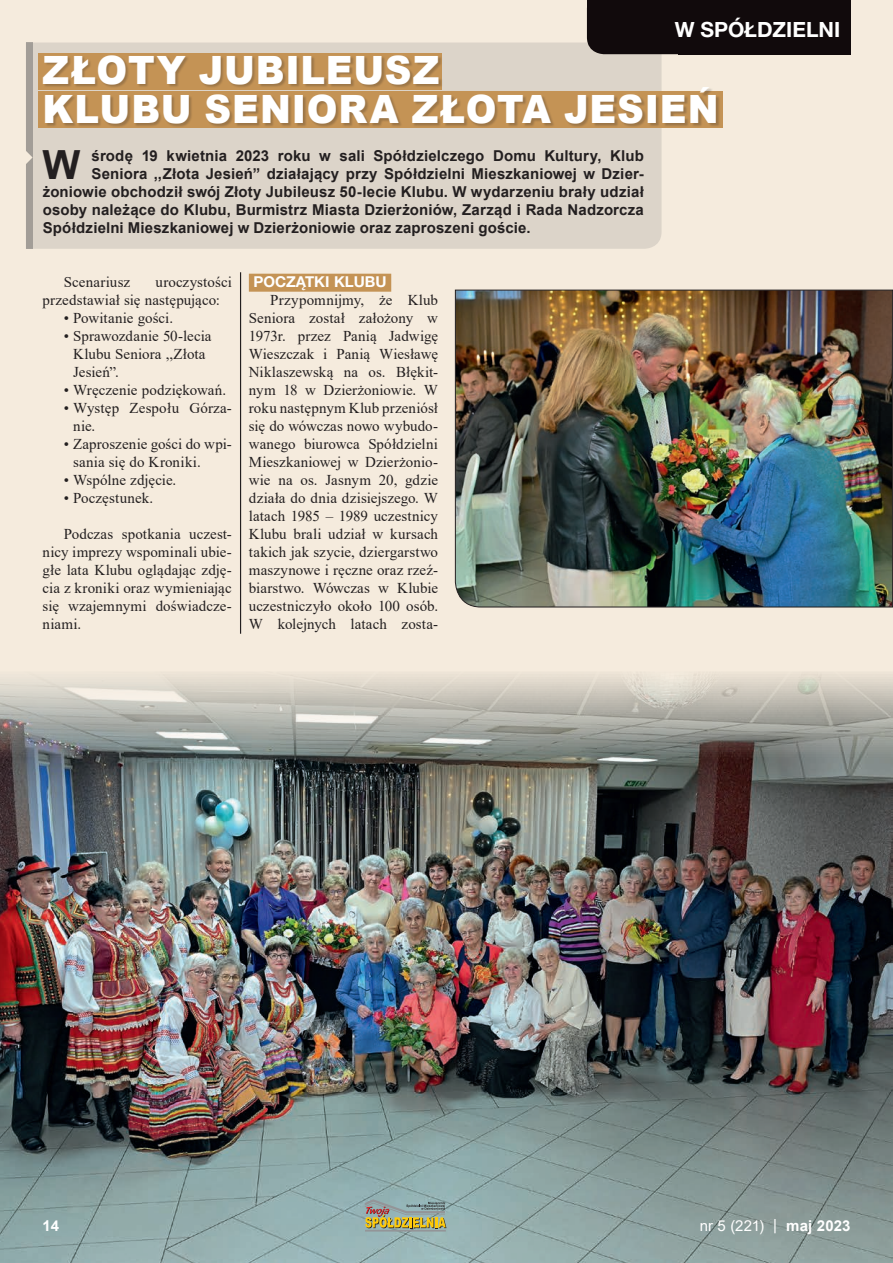
<style>
.page{position:relative;width:893px;height:1263px;background:#f5ebdd}
.page>*{position:absolute;margin:0;border:0;box-sizing:border-box;transform-origin:0 0}
.t1{font:700 40.2px "Arial";color:#231f20}
.t2{font:900 39px/39px "Arial";letter-spacing:.02em;color:#fff;scale:.95 1}
.t3{font:700 21px "Helvetica Neue LT Pro";color:#fff}
.t4{font:15px/18px "Times New Roman";letter-spacing:.005em;color:#231f20}
.t5{font:700 15px "Arial";letter-spacing:.01em;color:#231f20}
.t6{font:15px "Arial";color:#fff}
.t7{font:700 15px "Helvetica Neue LT Pro";color:#fff}
.t8{font:700 15px "Arial";color:#fff}
.s1{font-weight:700}
</style>
<div class="page">
<img style="left:0;top:672px;width:893px;height:591px">
<div style="left:33px;top:43px;width:628px;height:206px;background:#dcd4c9"></div>
<div style="left:26px;top:43px;width:7px;height:206px;background:#a29d97"></div>
<svg style="left:26px;top:151px;width:7px;height:13px"></svg>
<div style="left:249px;top:274px;width:142px;height:18px;background:#c49355"></div>
<hr style="left:240px;top:272px;width:1px;height:362px;background:#231f20">
<div style="left:38px;top:53px;width:404px;height:36px;background:#c49355"></div>
<div style="left:38px;top:92px;width:685px;height:36px;background:#c49355"></div>
<div style="left:44px;top:56px;width:676px;height:71px;background:#231f20;opacity:.25"></div>
<div style="left:587px;top:0;width:263px;height:54px;background:#110a0c"></div>
<hr style="left:365px;top:1230px;width:81px;height:1px;background:#939598">
<svg style="left:365px;top:1199px;width:81px;height:29px;background:#a0a17a"></svg>
<img style="left:455px;top:289px;width:438px;height:319px">
<h3 class="t3" style="left:675px;top:16px;width:167px">W SPÓŁDZIELNI</h3>
<h2 class="t2" style="left:43px;top:49px;width:713px">ZŁOTY JUBILEUSZ<br>KLUBU SENIORA ZŁOTA JESIEŃ</h2>
<h1 class="t1" style="left:43px;top:137px;width:39px">W</h1>
<p class="t5" style="left:92px;top:145px;width:554px">środę 19 kwietnia 2023 roku w sali Spółdzielczego Domu Kultury, Klub</p>
<p class="t5" style="left:92px;top:163px;width:554px">Seniora ,,Złota Jesień” działający przy Spółdzielni Mieszkaniowej w Dzier-</p>
<p class="t5" style="left:43px;top:181px;width:603px">żoniowie obchodził swój Złoty Jubileusz 50-lecie Klubu. W wydarzeniu brały udział</p>
<p class="t5" style="left:43px;top:199px;width:603px">osoby należące do Klubu, Burmistrz Miasta Dzierżoniów, Zarząd i Rada Nadzorcza</p>
<p class="t5" style="left:43px;top:217px;width:489px">Spółdzielni Mieszkaniowej w Dzierżoniowie oraz zaproszeni goście.</p>
<p class="t4" style="left:43px;top:273px;width:191px;text-indent:113px">uroczystości przedstawiał się następująco:</p>
<p class="t4" style="left:64px;top:309px;width:111px">• Powitanie gości.</p>
<p class="t4" style="left:73px;top:327px;width:140px;text-indent:-9px">• Sprawozdanie 50-lecia<br>Klubu Seniora ,,Złota<br>Jesień”.</p>
<p class="t4" style="left:64px;top:381px;width:164px">• Wręczenie podziękowań.</p>
<p class="t4" style="left:73px;top:399px;width:160px;text-indent:-9px">• Występ Zespołu Górza&shy;nie.</p>
<p class="t4" style="left:73px;top:435px;width:160px;text-indent:-9px">• Zaproszenie gości do wpi&shy;sania się do Kroniki.</p>
<p class="t4" style="left:64px;top:471px;width:114px">• Wspólne zdjęcie.</p>
<p class="t4" style="left:64px;top:489px;width:91px">• Poczęstunek.</p>
<p class="t4" style="left:43px;top:525px;width:191px;text-align:justify;text-indent:21px">Podczas spotkania uczest&shy;nicy imprezy wspominali ubie&shy;głe lata Klubu oglądając zdję&shy;cia z kroniki oraz wymieniając się wzajemnymi doświadcze&shy;niami.</p>
<p class="t4" style="left:64px;top:273px;width:68px">Scenariusz</p>
<p class="t7" style="left:253px;top:272px;width:135px">POCZĄTKI KLUBU</p>
<p class="t4" style="left:249px;top:291px;width:191px;text-align:justify;text-indent:21px">Przypomnijmy, że Klub Seniora został założony w 1973r. przez Panią Jadwigę Wieszczak i Panią Wiesławę Niklaszewską na os. Błękit&shy;nym 18 w Dzierżoniowie. W roku następnym Klub przeniósł się do wówczas nowo wybudo&shy;wanego biurowca Spółdzielni Mieszkaniowej w Dzierżonio&shy;wie na os. Jasnym 20, gdzie działa do dnia dzisiejszego. W latach 1985 – 1989 uczestnicy Klubu brali udział w kursach takich jak szycie, dziergarstwo maszynowe i ręczne oraz rzeź&shy;biarstwo. Wówczas w Klubie uczestniczyło około 100 osób.<br>W kolejnych latach zosta-</p>
<p class="t8" style="left:43px;top:1215px;width:18px">14</p>
<p class="t6" style="left:700px;top:1215px;width:152px">nr 5 (221) | <span class="s1">maj 2023</span></p>
</div>
